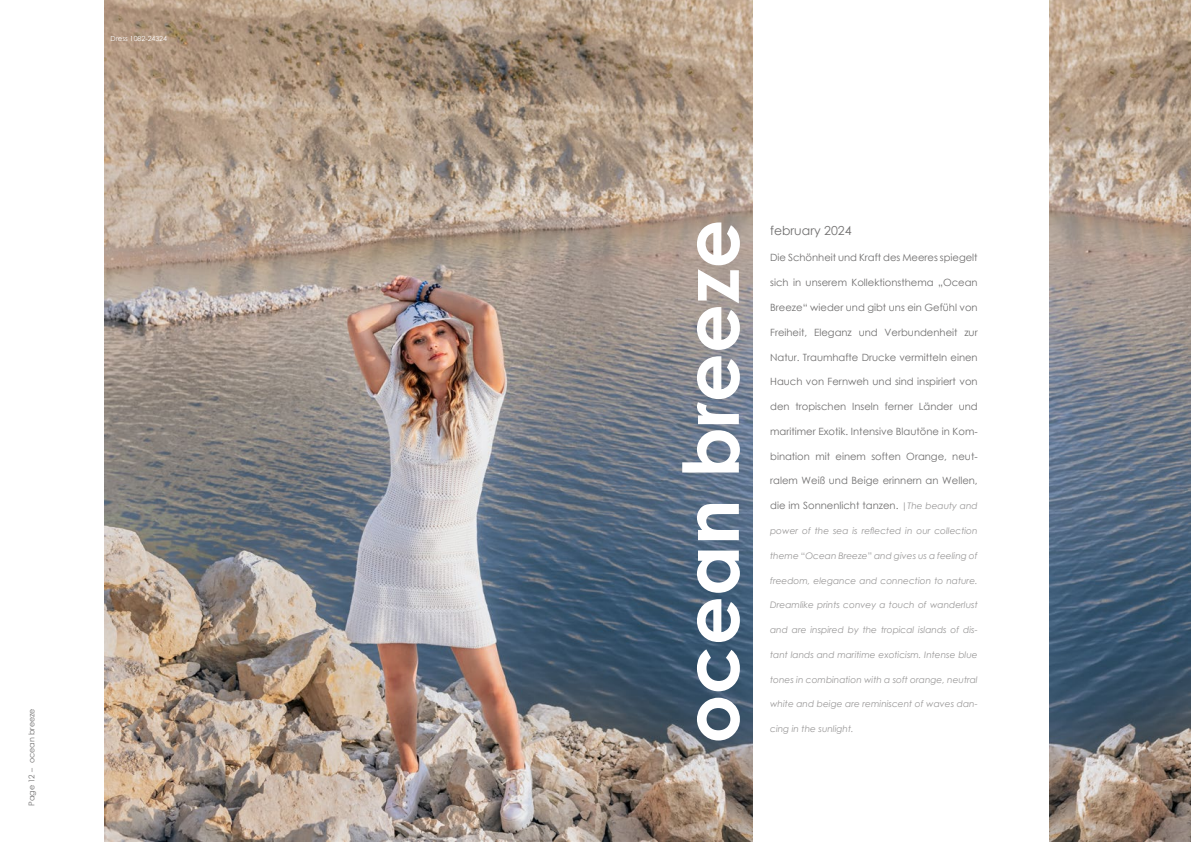
<style>
.page{position:relative;width:1191px;height:842px;background:#fff}
.page>*{position:absolute;margin:0;border:0;box-sizing:border-box;transform-origin:0 0}
.t1{font:700 76.9px "Century Gothic";color:#fff}
.t2{font:12.4px "Century Gothic";color:#706f6f}
.t3{font:10px "Century Gothic";color:#706f6f}
.t4{font:italic 9px "Century Gothic";color:#999898}
.t5{font:8px "Century Gothic";color:#706f6f}
.t6{font:7px "Century Gothic";color:#fff}
.s1{font-size:9px;color:#999898}
.s2{font-style:italic;font-size:9px;color:#999898}
.s3{font-style:normal}
</style>
<div class="page">
<img style="left:105px;top:0;width:648px;height:842px">
<img style="left:1049px;top:0;width:142px;height:842px">
<p class="t6" style="left:111px;top:34px;width:58px">Dress 1082-24324</p>
<p class="t5" style="left:26px;top:806px;width:99px;rotate:-90deg">Page 12 – ocean breeze</p>
<h1 class="t1" style="left:652px;top:744px;width:526px;rotate:-90deg">ocean breeze</h1>
<p class="t2" style="left:770px;top:222px;width:83px">february 2024</p>
<p class="t3" style="left:770px;top:251px;width:209px">Die Schönheit und Kraft des Meeres spiegelt</p>
<p class="t3" style="left:770px;top:276px;width:209px">sich in unserem Kollektionsthema „Ocean</p>
<p class="t3" style="left:770px;top:300px;width:209px">Breeze“ wieder und gibt uns ein Gefühl von</p>
<p class="t3" style="left:770px;top:325px;width:209px">Freiheit, Eleganz und Verbundenheit zur</p>
<p class="t3" style="left:770px;top:350px;width:209px">Natur. Traumhafte Drucke vermitteln einen</p>
<p class="t3" style="left:770px;top:375px;width:209px">Hauch von Fernweh und sind inspiriert von</p>
<p class="t3" style="left:770px;top:399px;width:209px">den tropischen Inseln ferner Länder und</p>
<p class="t3" style="left:770px;top:424px;width:209px">maritimer Exotik. Intensive Blautöne in Kom-</p>
<p class="t3" style="left:770px;top:449px;width:209px">bination mit einem soften Orange, neut-</p>
<p class="t3" style="left:770px;top:474px;width:209px">ralem Weiß und Beige erinnern an Wellen,</p>
<p class="t3" style="left:770px;top:499px;width:209px">die im Sonnenlicht tanzen. <span class="s1">|</span><span class="s2">The beauty and</span></p>
<p class="t4" style="left:770px;top:524px;width:209px">power of the sea is reflected in our collection</p>
<p class="t4" style="left:770px;top:549px;width:209px">theme <span class="s3">“</span>Ocean Breeze<span class="s3">”</span> and gives us a feeling of</p>
<p class="t4" style="left:770px;top:574px;width:209px">freedom, elegance and connection to nature.</p>
<p class="t4" style="left:770px;top:599px;width:209px">Dreamlike prints convey a touch of wanderlust</p>
<p class="t4" style="left:770px;top:624px;width:209px">and are inspired by the tropical islands of dis-</p>
<p class="t4" style="left:770px;top:648px;width:209px">tant lands and maritime exoticism. Intense blue</p>
<p class="t4" style="left:770px;top:673px;width:209px">tones in combination with a soft orange, neutral</p>
<p class="t4" style="left:770px;top:698px;width:209px">white and beige are reminiscent of waves dan-</p>
<p class="t4" style="left:770px;top:723px;width:85px">cing in the sunlight.</p>
</div>
